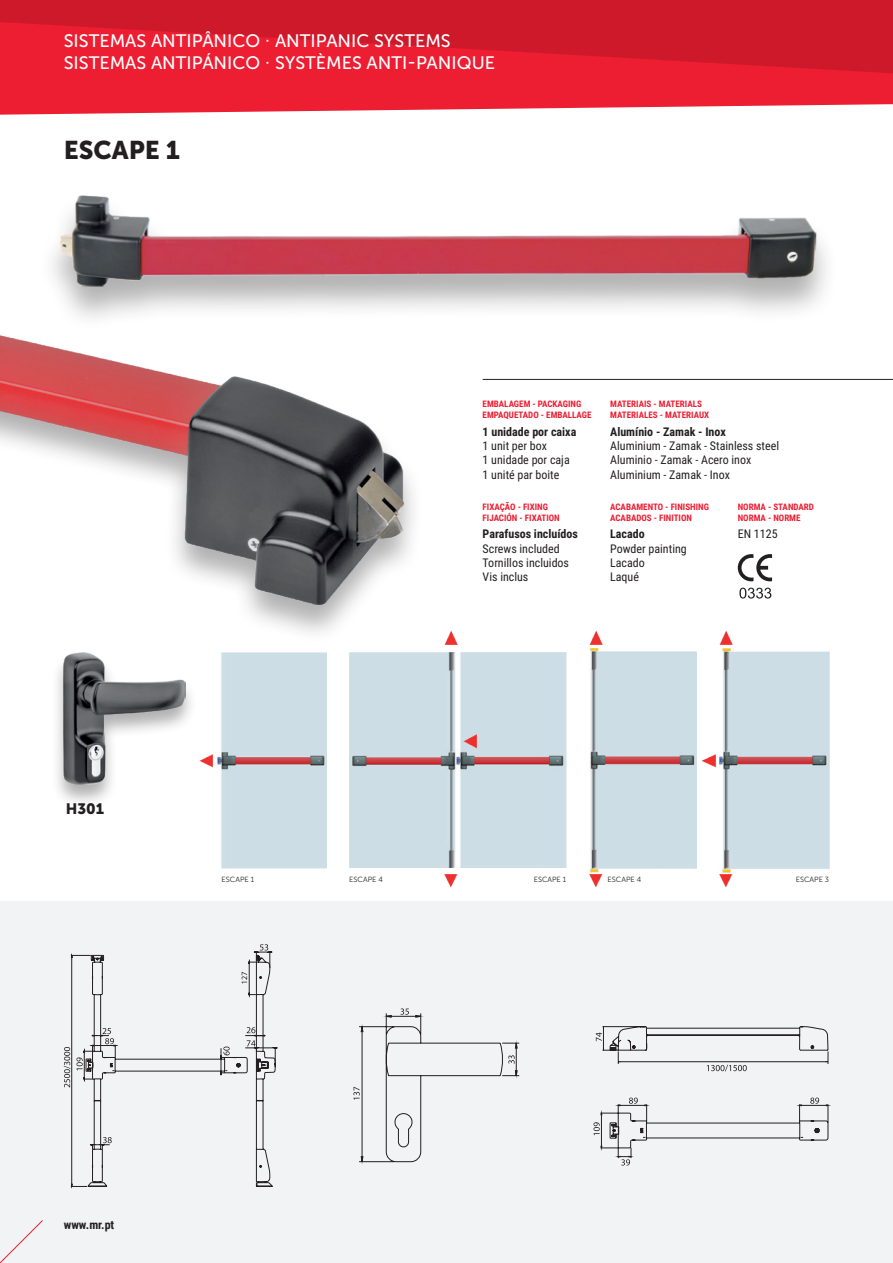
<style>
.page{position:relative;width:893px;height:1263px;background:#fff}
.page>*{position:absolute;margin:0;border:0;box-sizing:border-box;transform-origin:0 0}
.t1{font:25.5px "Museo Sans 900";color:#231f20}
.t2{font:18px "Museo Sans 500";color:#fff}
.t3{font:15px "Museo Sans 900";color:#231f20}
.t4{font:12px "Roboto Condensed";color:#231f20}
.t5{font:700 12px "Roboto Condensed";color:#231f20}
.t6{font:700 9px "Roboto Condensed";color:#ed1d32}
.t7{font:7.5px "Museo Sans 300";color:#231f20}
</style>
<div class="page">
<div style="left:0;top:901px;width:893px;height:362px;background:#f2f3f4"></div>
<svg style="left:0;top:0;width:893px;height:115px;background:#e12639"></svg>
<svg style="left:0;top:1220px;width:43px;height:43px"></svg>
<div style="left:0;top:327px;width:424px;height:317px;background:#231f20;opacity:.35"></div>
<img style="left:0;top:327px;width:404px;height:278px">
<hr style="left:483px;top:379px;width:410px;height:1px;background:#231f20">
<svg style="left:400px;top:1008px;width:9px;height:5px"></svg>
<svg style="left:353px;top:1087px;width:6px;height:13px"></svg>
<svg style="left:359px;top:1013px;width:469px;height:149px"></svg>
<svg style="left:707px;top:1065px;width:40px;height:6px"></svg>
<hr style="left:618px;top:1061px;width:210px;height:1px;background:#231f20">
<svg style="left:596px;top:1026px;width:8px;height:15px"></svg>
<svg style="left:618px;top:1051px;width:2px;height:13px"></svg>
<svg style="left:825px;top:1051px;width:4px;height:13px"></svg>
<hr style="left:245px;top:1047px;width:33px;height:1px;background:#231f20">
<svg style="left:64px;top:944px;width:213px;height:243px"></svg>
<div style="left:50px;top:652px;width:148px;height:157px;background:#231f20;opacity:.35"></div>
<img style="left:64px;top:653px;width:121px;height:131px">
<div style="left:38px;top:194px;width:801px;height:137px;background:#231f20;opacity:.35"></div>
<img style="left:60px;top:195px;width:756px;height:95px">
<img style="left:217px;top:653px;width:110px;height:216px">
<img style="left:349px;top:653px;width:217px;height:215px">
<img style="left:589px;top:648px;width:108px;height:224px">
<img style="left:719px;top:648px;width:110px;height:224px">
<img style="left:199px;top:754px;width:14px;height:13px">
<svg style="left:445px;top:631px;width:13px;height:13px"></svg>
<svg style="left:445px;top:874px;width:13px;height:13px"></svg>
<img style="left:463px;top:735px;width:14px;height:13px">
<svg style="left:590px;top:631px;width:12px;height:13px"></svg>
<svg style="left:589px;top:874px;width:13px;height:13px"></svg>
<img style="left:720px;top:631px;width:13px;height:13px">
<img style="left:719px;top:874px;width:14px;height:13px">
<svg style="left:702px;top:754px;width:13px;height:13px"></svg>
<svg style="left:738px;top:554px;width:34px;height:27px"></svg>
<svg style="left:739px;top:588px;width:32px;height:11px"></svg>
<p class="t2" style="left:64px;top:31px;width:388px">SISTEMAS ANTIPÂNICO · ANTIPANIC SYSTEMS</p>
<p class="t2" style="left:64px;top:53px;width:433px">SISTEMAS ANTIPÁNICO · SYSTÈMES ANTI-PANIQUE</p>
<p class="t1" style="left:64px;top:136px;width:118px">ESCAPE 1</p>
<p class="t3" style="left:66px;top:800px;width:40px">H301</p>
<p class="t6" style="left:483px;top:398px;width:100px">EMBALAGEM - PACKAGING</p>
<p class="t6" style="left:483px;top:408px;width:110px">EMPAQUETADO - EMBALLAGE</p>
<p class="t6" style="left:610px;top:398px;width:93px">MATERIAIS - MATERIALS</p>
<p class="t6" style="left:610px;top:408px;width:100px">MATERIALES - MATERIAUX</p>
<p class="t5" style="left:483px;top:423px;width:95px">1 unidade por caixa</p>
<p class="t4" style="left:483px;top:437px;width:66px">1 unit per box</p>
<p class="t4" style="left:483px;top:452px;width:89px">1 unidade por caja</p>
<p class="t4" style="left:483px;top:466px;width:78px">1 unité par boite</p>
<p class="t5" style="left:610px;top:423px;width:117px">Alumínio - Zamak - Inox</p>
<p class="t4" style="left:610px;top:437px;width:170px">Aluminium - Zamak - Stainless steel</p>
<p class="t4" style="left:610px;top:452px;width:143px">Aluminio - Zamak - Acero inox</p>
<p class="t4" style="left:610px;top:466px;width:121px">Aluminium - Zamak - Inox</p>
<p class="t6" style="left:483px;top:500px;width:67px">FIXAÇÃO - FIXING</p>
<p class="t6" style="left:483px;top:511px;width:79px">FIJACIÓN - FIXATION</p>
<p class="t6" style="left:610px;top:500px;width:100px">ACABAMENTO - FINISHING</p>
<p class="t6" style="left:610px;top:511px;width:83px">ACABADOS - FINITION</p>
<p class="t6" style="left:738px;top:500px;width:78px">NORMA - STANDARD</p>
<p class="t6" style="left:738px;top:511px;width:64px">NORMA - NORME</p>
<p class="t5" style="left:483px;top:525px;width:97px">Parafusos incluídos</p>
<p class="t4" style="left:483px;top:540px;width:79px">Screws included</p>
<p class="t4" style="left:483px;top:554px;width:88px">Tornillos incluidos</p>
<p class="t4" style="left:483px;top:569px;width:47px">Vis inclus</p>
<p class="t5" style="left:610px;top:525px;width:36px">Lacado</p>
<p class="t4" style="left:610px;top:540px;width:78px">Powder painting</p>
<p class="t4" style="left:610px;top:554px;width:36px">Lacado</p>
<p class="t4" style="left:610px;top:569px;width:30px">Laqué</p>
<p class="t4" style="left:738px;top:525px;width:41px">EN 1125</p>
<p class="t7" style="left:222px;top:876px;width:34px">ESCAPE 1</p>
<p class="t7" style="left:349px;top:876px;width:35px">ESCAPE 4</p>
<p class="t7" style="left:534px;top:876px;width:34px">ESCAPE 1</p>
<p class="t7" style="left:608px;top:876px;width:35px">ESCAPE 4</p>
<p class="t7" style="left:796px;top:876px;width:35px">ESCAPE 3</p>
<p class="t5" style="left:64px;top:1217px;width:52px">www.mr.pt</p>
</div>
